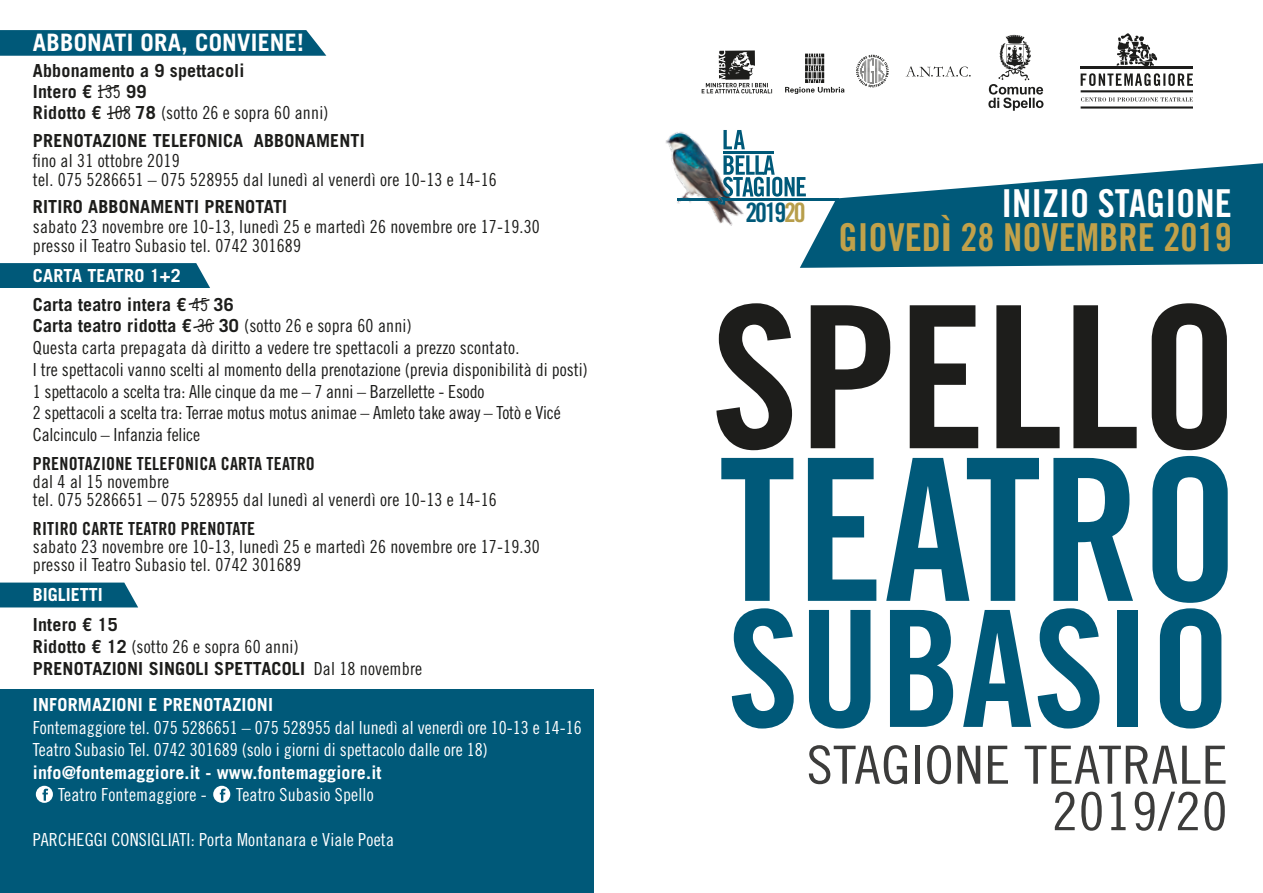
<style>
.page{position:relative;width:1263px;height:893px;background:#fff}
.page>*{position:absolute;margin:0;border:0;box-sizing:border-box;transform-origin:0 0}
.t1{font:198px "Trade Gothic Bold Cond Twenty";color:#1d1d1b}
.t2{font:198px "Trade Gothic Bold Cond Twenty";color:#005979}
.t3{font:162px "Trade Gothic Bold Cond Twenty";color:#005979}
.t4{font:52.65px/46.5px "Trade Gothic Cond Eighteen";letter-spacing:.01em;color:#3c3c3b;text-align:right;scale:1.11 1}
.t5{font:38.4px/34.2px "Trade Gothic Bold Cond Twenty";color:#c1a14a;text-align:right}
.t6{font:26.7px "Trade Gothic Bold Cond Twenty";letter-spacing:-.08em;color:#005979}
.t7{font:700 24px "Trade Gothic LT Std";letter-spacing:.01em;color:#fff}
.t8{font:18px/21.8px "Trade Gothic LT Std Cn 18";letter-spacing:.01em;color:#1d1d1b}
.t9{font:18px/22.5px "Trade Gothic LT Std Cn 18";color:#fff}
.t10{font:700 18px/21px "Trade Gothic LT Std";letter-spacing:.01em;color:#1d1d1b}
.t11{font:18px "Trade Gothic LT Std Bd Cn 20";letter-spacing:.01em;color:#1d1d1b}
.t12{font:700 18px "Trade Gothic LT Std";letter-spacing:.01em;color:#fff}
.s1{font-family:"Trade Gothic LT Std Cn 18";font-weight:400}
.s2{font-family:"Trade Gothic LT Std";font-weight:700}
.s3{color:#fff}
.s4{color:#b79e4b}
.s5{font-family:"Univers LT Std";font-weight:700;font-stretch:condensed}
</style>
<div class="page">
<svg style="left:800px;top:163px;width:463px;height:105px;fill:#005979"></svg>
<svg style="left:0;top:263px;width:210px;height:25px;background:#095e7d"></svg>
<div style="left:0;top:583px;width:138px;height:24px;background:#005979"></div>
<svg style="left:0;top:30px;width:326px;height:26px;background:#0a5f7e"></svg>
<svg style="left:785px;top:54px;width:59px;height:40px"></svg>
<svg style="left:856px;top:55px;width:33px;height:32px"></svg>
<svg style="left:906px;top:66px;width:65px;height:11px"></svg>
<svg style="left:1116px;top:33px;width:41px;height:33px"></svg>
<hr style="left:1081px;top:106px;width:112px;height:3px;background:#1d1d1b">
<hr style="left:1081px;top:90px;width:112px;height:2px;background:#1d1d1b">
<svg style="left:1081px;top:73px;width:112px;height:13px"></svg>
<hr style="left:1081px;top:66px;width:112px;height:2px;background:#1d1d1b">
<svg style="left:1081px;top:97px;width:112px;height:5px"></svg>
<svg style="left:988px;top:35px;width:55px;height:76px"></svg>
<div style="left:0;top:689px;width:593px;height:204px;background:#005979"></div>
<svg style="left:188px;top:299px;width:22px;height:6px"></svg>
<svg style="left:193px;top:322px;width:22px;height:7px"></svg>
<svg style="left:97px;top:85px;width:22px;height:7px"></svg>
<svg style="left:106px;top:109px;width:22px;height:6px"></svg>
<svg style="left:702px;top:50px;width:70px;height:43px"></svg>
<svg style="left:36px;top:786px;width:17px;height:17px"></svg>
<svg style="left:213px;top:786px;width:17px;height:17px"></svg>
<img style="left:665px;top:131px;width:91px;height:95px">
<hr style="left:723px;top:151px;width:50px;height:2px;background:#005979">
<hr style="left:677px;top:199px;width:162px;height:2px;background:#005979">
<svg style="left:723px;top:130px;width:22px;height:19px"></svg>
<svg style="left:718px;top:155px;width:88px;height:50px"></svg>
<h3 class="t7" style="left:33px;top:28px;width:272px">ABBONATI ORA, CONVIENE!</h3>
<p class="t10" style="left:33px;top:60px;width:213px">Abbonamento a 9 spettacoli<br>Intero € <span class="s1">135</span> 99</p>
<p class="t8" style="left:33px;top:101px;width:297px"><span class="s2">Ridotto €</span> 108 <span class="s2">78</span> (sotto 26 e sopra 60 anni)</p>
<p class="t10" style="left:33px;top:130px;width:333px">PRENOTAZIONE TELEFONICA ABBONAMENTI</p>
<p class="t8" style="left:33px;top:150px;width:465px;line-height:19.5px">fino al 31 ottobre 2019<br>tel. 075 5286651 – 075 528955 dal lunedì al venerdì ore 10-13 e 14-16</p>
<p class="t10" style="left:33px;top:196px;width:256px">RITIRO ABBONAMENTI PRENOTATI</p>
<p class="t8" style="left:33px;top:216px;width:508px;line-height:19.5px">sabato 23 novembre ore 10-13, lunedì 25 e martedì 26 novembre ore 17-19.30 presso il Teatro Subasio tel. 0742 301689</p>
<p class="t10" style="left:33px;top:261px;width:202px;line-height:28.5px"><span class="s3">CARTA TEATRO 1+2<br></span>Carta teatro intera € <span class="s1">45</span> 36</p>
<p class="t8" style="left:33px;top:314px;width:556px"><span class="s2">Carta teatro ridotta €</span> 36 <span class="s2">30</span> (sotto 26 e sopra 60 anni)<br>Questa carta prepagata dà diritto a vedere tre spettacoli a prezzo scontato.<br>I tre spettacoli vanno scelti al momento della prenotazione (previa disponibilità di posti)<br>1 spettacolo a scelta tra: Alle cinque da me – 7 anni – Barzellette - Esodo<br>2 spettacoli a scelta tra: Terrae motus motus animae – Amleto take away – Totò e Vicé Calcinculo – Infanzia felice</p>
<p class="t11" style="left:33px;top:453px;width:283px">PRENOTAZIONE TELEFONICA CARTA TEATRO</p>
<p class="t8" style="left:33px;top:472px;width:465px;line-height:18px">dal 4 al 15 novembre<br>tel. 075 5286651 – 075 528955 dal lunedì al venerdì ore 10-13 e 14-16</p>
<p class="t11" style="left:33px;top:518px;width:224px">RITIRO CARTE TEATRO PRENOTATE</p>
<p class="t8" style="left:33px;top:538px;width:508px;line-height:18px">sabato 23 novembre ore 10-13, lunedì 25 e martedì 26 novembre ore 17-19.30 presso il Teatro Subasio tel. 0742 301689</p>
<p class="t12" style="left:33px;top:584px;width:72px">BIGLIETTI</p>
<p class="t10" style="left:33px;top:614px;width:86px">Intero € 15</p>
<p class="t8" style="left:33px;top:635px;width:267px"><span class="s2">Ridotto € 12</span> (sotto 26 e sopra 60 anni)</p>
<p class="t10" style="left:33px;top:651px;width:391px;line-height:36px">PRENOTAZIONI SINGOLI SPETTACOLI <span class="s1">Dal 18 novembre<br></span><span class="s3">INFORMAZIONI E PRENOTAZIONI</span></p>
<p class="t9" style="left:33px;top:716px;width:550px">Fontemaggiore tel. 075 5286651 – 075 528955 dal lunedì al venerdì ore 10-13 e 14-16<br>Teatro Subasio Tel. 0742 301689 (solo i giorni di spettacolo dalle ore 18)</p>
<p class="t12" style="left:33px;top:761px;width:350px">info@fontemaggiore.it - www.fontemaggiore.it</p>
<p class="t9" style="left:58px;top:783px;width:150px">Teatro Fontemaggiore -</p>
<p class="t9" style="left:236px;top:783px;width:139px">Teatro Subasio Spello</p>
<p class="t9" style="left:33px;top:828px;width:363px">PARCHEGGI CONSIGLIATI: Porta Montanara e Viale Poeta</p>
<h3 class="t6" style="left:745px;top:196px;width:62px">2019<span class="s4">20</span></h3>
<h3 class="t5" style="left:838px;top:186px;width:395px"><span class="s3">INIZIO STAGIONE<br></span>GIOVED<span class="s5">Ì</span> 28 NOVEMBRE 2019</h3>
<h1 class="t1" style="left:711px;top:257px;width:529px">SPELLO</h1>
<h1 class="t2" style="left:719px;top:410px;width:522px">TEATRO</h1>
<h2 class="t3" style="left:727px;top:571px;width:505px">SUBASIO</h2>
<h3 class="t4" style="left:807px;top:741px;width:381px">STAGIONE TEATRALE<br>2019/20</h3>
</div>
